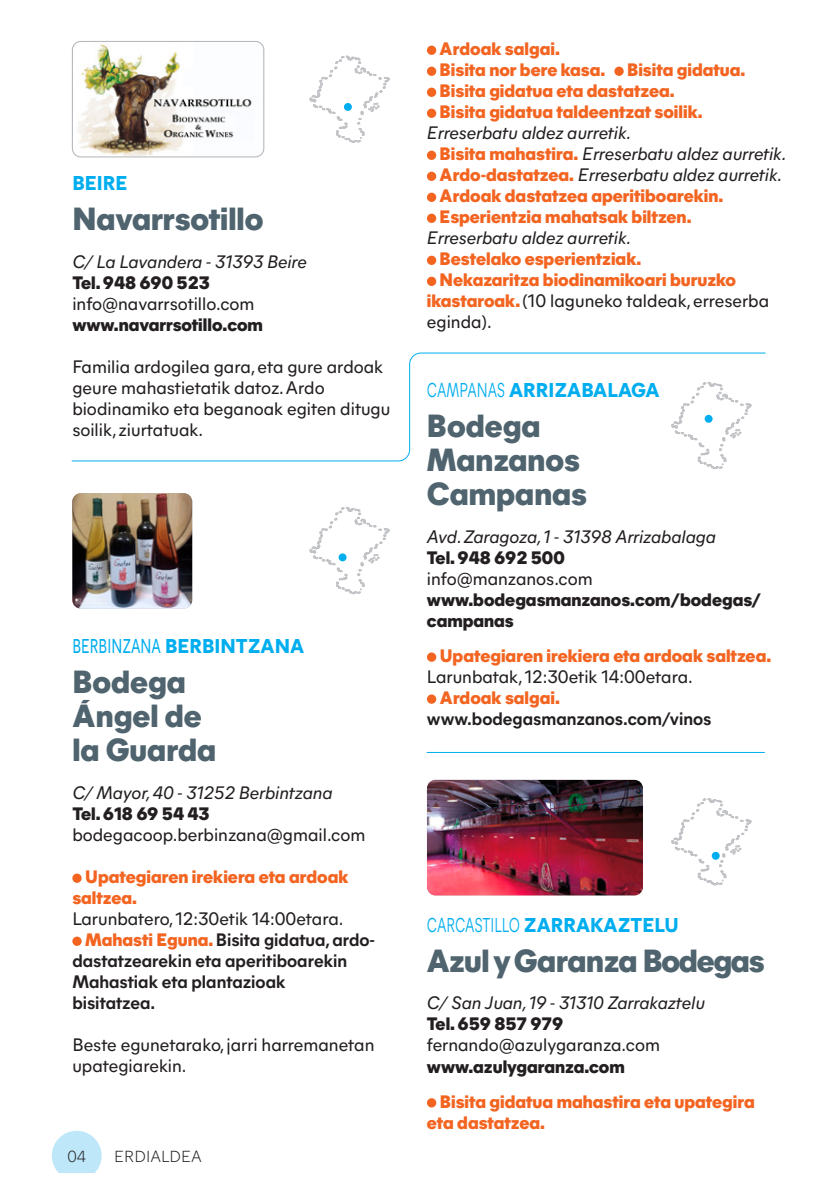
<style>
.page{position:relative;width:817px;height:1191px;background:#fff}
.page>*{position:absolute;margin:0;border:0;box-sizing:border-box;transform-origin:0 0}
.t1{font:800 32px "Mier A";color:#4f646e}
.t2{font:800 32px "Mier A";letter-spacing:-.02em;color:#4f646e}
.t3{font:800 20px "Mier A";color:#00aeef}
.t4{font:800 18px/21px "Mier A";color:#f36421}
.t5{font:18px/21px "Mier A";color:#231f20}
.t6{font:italic 18px "Mier A";color:#231f20}
.t7{font:800 18px/21px "Mier A";color:#231f20}
.t8{font:700 18px/21px "Mier A";color:#231f20}
.t9{font:300 16px "Mier A";color:#231f20}
.s1{font-weight:400}
.s2{font-weight:800;color:#f36421}
.s3{font-weight:800;font-style:normal;color:#f36421}
.s4{font-weight:400;color:#231f20}
</style>
<div class="page">
<div style="left:427px;top:46px;width:9px;height:9px;background:#f36421;border-radius:50%"></div>
<div style="left:427px;top:67px;width:9px;height:9px;background:#f36421;border-radius:50%"></div>
<div style="left:614px;top:67px;width:9px;height:9px;background:#f36421;border-radius:50%"></div>
<div style="left:427px;top:88px;width:9px;height:9px;background:#f36421;border-radius:50%"></div>
<div style="left:427px;top:109px;width:9px;height:9px;background:#f36421;border-radius:50%"></div>
<div style="left:427px;top:151px;width:9px;height:9px;background:#f36421;border-radius:50%"></div>
<div style="left:427px;top:172px;width:9px;height:9px;background:#f36421;border-radius:50%"></div>
<div style="left:427px;top:193px;width:9px;height:9px;background:#f36421;border-radius:50%"></div>
<div style="left:427px;top:214px;width:9px;height:9px;background:#f36421;border-radius:50%"></div>
<div style="left:427px;top:256px;width:9px;height:9px;background:#f36421;border-radius:50%"></div>
<div style="left:427px;top:277px;width:9px;height:9px;background:#f36421;border-radius:50%"></div>
<div style="left:72px;top:873px;width:10px;height:10px;background:#f36421;border-radius:50%"></div>
<div style="left:72px;top:936px;width:10px;height:10px;background:#f36421;border-radius:50%"></div>
<div style="left:427px;top:652px;width:9px;height:10px;background:#f36421;border-radius:50%"></div>
<div style="left:427px;top:694px;width:9px;height:10px;background:#f36421;border-radius:50%"></div>
<img style="left:72px;top:41px;width:192px;height:116px">
<div style="left:72px;top:41px;width:192px;height:116px;border:1px solid #b4b5b8;border-radius:9px"></div>
<svg style="left:309px;top:55px;width:81px;height:88px"></svg>
<hr style="left:427px;top:752px;width:337px;height:1px;background:#00aeef">
<svg style="left:71px;top:352px;width:694px;height:110px"></svg>
<img style="left:427px;top:780px;width:215px;height:115px">
<img style="left:72px;top:493px;width:120px;height:115px">
<svg style="left:669px;top:380px;width:83px;height:90px"></svg>
<svg style="left:309px;top:507px;width:81px;height:88px"></svg>
<svg style="left:671px;top:798px;width:81px;height:88px"></svg>
<div style="left:427px;top:1098px;width:9px;height:9px;background:#f36421;border-radius:50%"></div>
<div style="left:52px;top:1130px;width:50px;height:50px;background:#bee7fa;border-radius:50%"></div>
<div style="left:0;top:1173px;width:153px;height:18px;background:#fff"></div>
<p class="t3" style="left:72px;top:169px;width:57px">BEIRE</p>
<p class="t1" style="left:72px;top:196px;width:193px">Navarrsotillo</p>
<p class="t6" style="left:72px;top:249px;width:236px">C/ La Lavandera - 31393 Beire</p>
<p class="t7" style="left:72px;top:271px;width:139px">Tel. 948 690 523</p>
<p class="t5" style="left:72px;top:292px;width:184px">info@navarrsotillo.com</p>
<p class="t7" style="left:72px;top:313px;width:192px">www.navarrsotillo.com</p>
<p class="t5" style="left:72px;top:355px;width:319px">Familia ardogilea gara, eta gure ardoak geure mahastietatik datoz. Ardo biodinamiko eta beganoak egiten ditugu soilik, ziurtatuak.</p>
<p class="t3" style="left:72px;top:631px;width:233px"><span class="s1">BERBINZANA</span> BERBINTZANA</p>
<p class="t1" style="left:72px;top:658px;width:115px">Bodega</p>
<p class="t1" style="left:72px;top:692px;width:131px">Ángel de</p>
<p class="t1" style="left:72px;top:726px;width:145px">la Guarda</p>
<p class="t6" style="left:72px;top:779px;width:262px">C/ Mayor, 40 - 31252 Berbintzana</p>
<p class="t7" style="left:72px;top:802px;width:139px">Tel. 618 69 54 43</p>
<p class="t5" style="left:72px;top:823px;width:294px">bodegacoop.berbinzana@gmail.com</p>
<p class="t4" style="left:72px;top:865px;width:277px;text-indent:13px">Upategiaren irekiera eta ardoak saltzea.</p>
<p class="t5" style="left:72px;top:907px;width:273px">Larunbatero, 12:30etik 14:00etara.</p>
<p class="t8" style="left:72px;top:928px;width:304px;text-indent:13px"><span class="s2">Mahasti Eguna.</span> Bisita gidatua, ardo&shy;dastatzearekin eta aperitiboarekin<br>Mahastiak eta plantazioak<br>bisitatzea.</p>
<p class="t5" style="left:72px;top:1033px;width:303px">Beste egunetarako, jarri harremanetan upategiarekin.</p>
<p class="t9" style="left:67px;top:1144px;width:20px">04</p>
<p class="t9" style="left:114px;top:1144px;width:89px">ERDIALDEA</p>
<p class="t4" style="left:439px;top:37px;width:122px">Ardoak salgai.</p>
<p class="t4" style="left:439px;top:58px;width:307px">Bisita nor bere kasa. Bisita gidatua.</p>
<p class="t4" style="left:439px;top:79px;width:236px">Bisita gidatua eta dastatzea.</p>
<p class="t4" style="left:439px;top:100px;width:264px">Bisita gidatua taldeentzat soilik.</p>
<p class="t6" style="left:427px;top:119px;width:206px">Erreserbatu aldez aurretik.</p>
<p class="t6" style="left:439px;top:140px;width:348px"><span class="s3">Bisita mahastira.</span> Erreserbatu aldez aurretik.</p>
<p class="t6" style="left:439px;top:161px;width:344px"><span class="s3">Ardo-dastatzea.</span> Erreserbatu aldez aurretik.</p>
<p class="t4" style="left:439px;top:184px;width:285px">Ardoak dastatzea aperitiboarekin.</p>
<p class="t4" style="left:439px;top:205px;width:253px">Esperientzia mahatsak biltzen.</p>
<p class="t6" style="left:427px;top:224px;width:206px">Erreserbatu aldez aurretik.</p>
<p class="t4" style="left:439px;top:247px;width:203px">Bestelako esperientziak.</p>
<p class="t4" style="left:427px;top:268px;width:343px;text-indent:13px">Nekazaritza biodinamikoari buruzko ikastaroak. <span class="s4">(10 laguneko taldeak, erreserba eginda).</span></p>
<p class="t3" style="left:427px;top:375px;width:234px"><span class="s1">CAMPANAS</span> ARRIZABALAGA</p>
<p class="t1" style="left:427px;top:402px;width:115px">Bodega</p>
<p class="t1" style="left:427px;top:436px;width:154px">Manzanos</p>
<p class="t1" style="left:427px;top:470px;width:161px">Campanas</p>
<p class="t6" style="left:427px;top:523px;width:290px">Avd. Zaragoza, 1 - 31398 Arrizabalaga</p>
<p class="t7" style="left:427px;top:546px;width:139px">Tel. 948 692 500</p>
<p class="t5" style="left:427px;top:567px;width:167px">info@manzanos.com</p>
<p class="t7" style="left:427px;top:588px;width:335px">www.bodegasmanzanos.com/bodegas/ campanas</p>
<p class="t4" style="left:439px;top:644px;width:333px">Upategiaren irekiera eta ardoak saltzea.</p>
<p class="t5" style="left:427px;top:665px;width:267px">Larunbatak, 12:30etik 14:00etara.</p>
<p class="t4" style="left:439px;top:686px;width:122px">Ardoak salgai.</p>
<p class="t8" style="left:427px;top:707px;width:286px">www.bodegasmanzanos.com/vinos</p>
<p class="t3" style="left:427px;top:910px;width:253px"><span class="s1">CARCASTILLO</span> ZARRAKAZTELU</p>
<p class="t2" style="left:427px;top:937px;width:339px">Azul y Garanza Bodegas</p>
<p class="t6" style="left:427px;top:990px;width:279px">C/ San Juan, 19 - 31310 Zarrakaztelu</p>
<p class="t7" style="left:427px;top:1012px;width:138px">Tel. 659 857 979</p>
<p class="t5" style="left:427px;top:1033px;width:234px">fernando@azulygaranza.com</p>
<p class="t7" style="left:427px;top:1054px;width:199px">www.azulygaranza.com</p>
<p class="t4" style="left:427px;top:1089px;width:329px;text-indent:13px">Bisita gidatua mahastira eta upategira eta dastatzea.</p>
</div>
